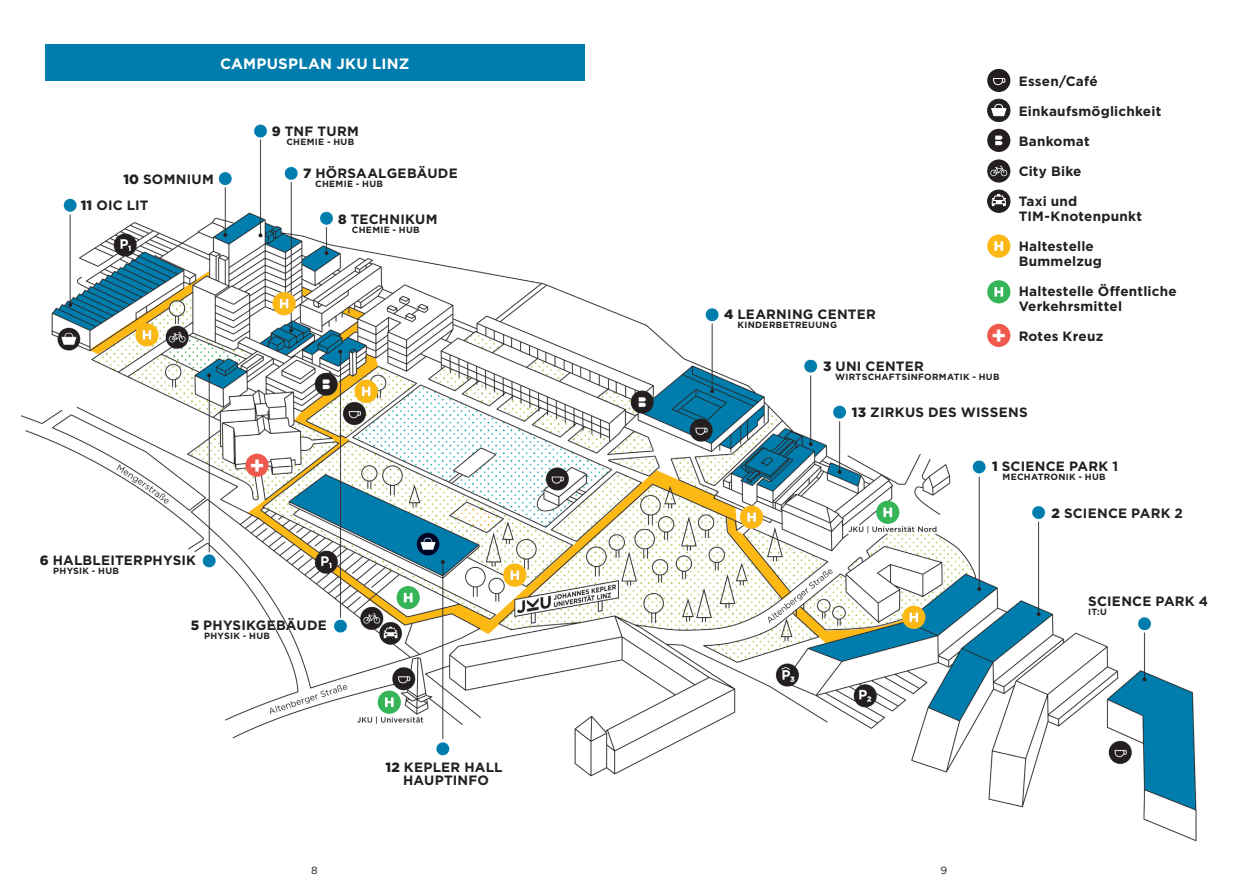
<style>
.page{position:relative;width:1259px;height:893px;background:#fff}
.page>*{position:absolute;margin:0;border:0;box-sizing:border-box;transform-origin:0 0}
.t1{font:700 24px "Gotham";color:#fff}
.t2{font:700 15px "Gotham";letter-spacing:.015em;color:#fff}
.t3{font:700 13.5px/15px "Gotham";letter-spacing:.015em;color:#231f20}
.t4{font:10.5px "Gotham";color:#231f20}
.t5{font:700 9px "Gotham";letter-spacing:.035em;color:#231f20}
.s1{font-weight:900}
</style>
<div class="page">
<img style="left:21px;top:110px;width:1176px;height:731px">
<div style="left:987px;top:280px;width:23px;height:23px;background:#36b558;border-radius:50%"></div>
<svg style="left:994px;top:287px;width:9px;height:10px"></svg>
<div style="left:876px;top:501px;width:23px;height:23px;background:#36b558;border-radius:50%"></div>
<svg style="left:883px;top:507px;width:9px;height:10px"></svg>
<div style="left:378px;top:691px;width:23px;height:23px;background:#36b558;border-radius:50%"></div>
<svg style="left:385px;top:697px;width:9px;height:10px"></svg>
<svg style="left:396px;top:586px;width:24px;height:23px"></svg>
<svg style="left:404px;top:593px;width:8px;height:9px"></svg>
<div style="left:45px;top:45px;width:539px;height:36px;background:#007dad"></div>
<div style="left:987px;top:324px;width:23px;height:23px;background:#f0594d;border-radius:50%"></div>
<div style="left:245px;top:454px;width:24px;height:23px;background:#f0594d;border-radius:50%"></div>
<div style="left:987px;top:69px;width:23px;height:23px;background:#231f20;border-radius:50%"></div>
<div style="left:987px;top:99px;width:23px;height:23px;background:#231f20;border-radius:50%"></div>
<div style="left:987px;top:99px;width:23px;height:23px;border:1px solid #231f20;border-radius:50%"></div>
<svg style="left:990px;top:78px;width:17px;height:39px"></svg>
<div style="left:987px;top:129px;width:23px;height:23px;background:#231f20;border-radius:50%"></div>
<svg style="left:995px;top:136px;width:7px;height:9px"></svg>
<svg style="left:987px;top:159px;width:23px;height:24px"></svg>
<svg style="left:990px;top:166px;width:17px;height:10px"></svg>
<div style="left:987px;top:190px;width:23px;height:22px;background:#231f20;border-radius:50%"></div>
<div style="left:987px;top:190px;width:23px;height:23px;border:1px solid #231f20;border-radius:50%"></div>
<svg style="left:992px;top:195px;width:13px;height:11px"></svg>
<div style="left:987px;top:234px;width:23px;height:24px;background:#fcb814;border-radius:50%"></div>
<svg style="left:994px;top:241px;width:9px;height:10px"></svg>
<p class="t2" style="left:220px;top:54px;width:191px">CAMPUSPLAN JKU LINZ</p>
<p class="t3" style="left:272px;top:124px;width:88px"><span class="s1">9</span> TNF TURM</p>
<p class="t5" style="left:286px;top:136px;width:69px">CHEMIE - HUB</p>
<p class="t3" style="left:303px;top:165px;width:156px"><span class="s1">7</span> HÖRSAALGEBÄUDE</p>
<p class="t3" style="left:123px;top:171px;width:92px"><span class="s1">10</span> SOMNIUM</p>
<p class="t5" style="left:315px;top:178px;width:69px">CHEMIE - HUB</p>
<p class="t3" style="left:81px;top:197px;width:69px"><span class="s1">11</span> OIC LIT</p>
<p class="t3" style="left:338px;top:211px;width:101px"><span class="s1">8</span> TECHNIKUM</p>
<p class="t5" style="left:352px;top:223px;width:69px">CHEMIE - HUB</p>
<p class="t3" style="left:40px;top:553px;width:158px"><span class="s1">6</span> HALBLEITERPHYSIK</p>
<p class="t5" style="left:53px;top:565px;width:67px">PHYSIK - HUB</p>
<h1 class="t1" style="left:249px;top:450px;width:17px">+</h1>
<p class="t3" style="left:191px;top:618px;width:138px"><span class="s1">5</span> PHYSIKGEBÄUDE</p>
<p class="t5" style="left:204px;top:630px;width:67px">PHYSIK - HUB</p>
<p class="t3" style="left:385px;top:760px;width:118px;line-height:13.5px;text-align:center"><span class="s1">12</span> KEPLER HALL<br>HAUPTINFO</p>
<p class="t3" style="left:724px;top:307px;width:153px"><span class="s1">4</span> LEARNING CENTER</p>
<p class="t5" style="left:737px;top:319px;width:101px">KINDERBETREUUNG</p>
<h1 class="t1" style="left:991px;top:320px;width:17px">+</h1>
<p class="t3" style="left:823px;top:358px;width:102px"><span class="s1">3</span> UNI CENTER</p>
<p class="t5" style="left:835px;top:371px;width:166px">WIRTSCHAFTSINFORMATIK - HUB</p>
<p class="t3" style="left:1018px;top:73px;width:81px">Essen/Café</p>
<p class="t3" style="left:1018px;top:103px;width:144px">Einkaufsmöglichkeit</p>
<p class="t3" style="left:1018px;top:133px;width:72px">Bankomat</p>
<p class="t3" style="left:1018px;top:163px;width:64px">City Bike</p>
<p class="t3" style="left:1018px;top:193px;width:125px">Taxi und<br>TIM-Knotenpunkt</p>
<p class="t3" style="left:1018px;top:238px;width:85px">Haltestelle<br>Bummelzug</p>
<p class="t3" style="left:1018px;top:283px;width:159px">Haltestelle Öffentliche<br>Verkehrsmittel</p>
<p class="t3" style="left:1018px;top:328px;width:86px">Rotes Kreuz</p>
<p class="t3" style="left:852px;top:404px;width:177px"><span class="s1">13</span> ZIRKUS DES WISSENS</p>
<p class="t3" style="left:992px;top:459px;width:127px"><span class="s1">1</span> SCIENCE PARK 1</p>
<p class="t5" style="left:1002px;top:471px;width:105px">MECHATRONIK - HUB</p>
<p class="t3" style="left:1051px;top:505px;width:133px"><span class="s1">2</span> SCIENCE PARK 2</p>
<p class="t3" style="left:1088px;top:594px;width:121px">SCIENCE PARK 4</p>
<p class="t5" style="left:1088px;top:606px;width:20px">IT:U</p>
<p class="t4" style="left:311px;top:863px;width:8px">8</p>
<p class="t4" style="left:940px;top:863px;width:8px">9</p>
</div>
